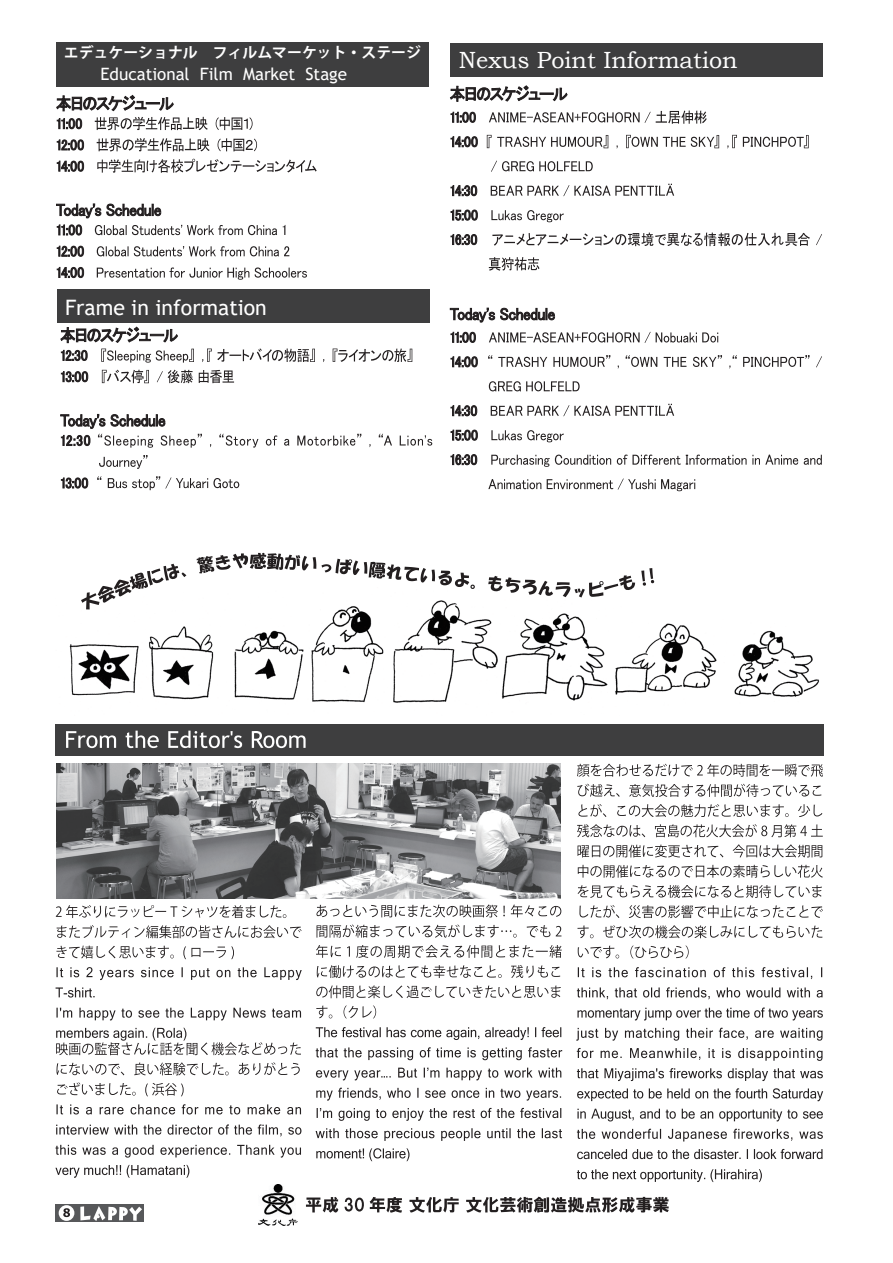
<style>
.page{position:relative;width:893px;height:1263px;background:#fff}
.page>*{position:absolute;margin:0;border:0;box-sizing:border-box;transform-origin:0 0}
.t1{font:23.4px "Bookman Old Style";color:#fff}
.t2{font:21.3px "Trebuchet MS";color:#fff}
.t3{font:16.95px "Trebuchet MS";color:#fff}
.t4{font:700 14.85px "Koz Go Pr 6 N";color:#fff}
</style>
<div class="page">
<div style="left:55px;top:1204px;width:89px;height:18px;background:#57585a"></div>
<div style="left:59px;top:1205px;width:15px;height:16px;background:#fff;border-radius:50%"></div>
<svg style="left:63px;top:1208px;width:7px;height:9px"></svg>
<svg style="left:80px;top:1206px;width:62px;height:15px"></svg>
<div style="left:57px;top:290px;width:373px;height:33px;background:#3e3e3f"></div>
<div style="left:450px;top:43px;width:373px;height:33px;background:#3e3e3f"></div>
<div style="left:56px;top:43px;width:373px;height:44px;background:#3e3e3f"></div>
<div style="left:56px;top:724px;width:768px;height:32px;background:#3e3e3f"></div>
<svg style="left:66px;top:731px;width:240px;height:17px"></svg>
<svg style="left:56px;top:1008px;width:245px;height:12px"></svg>
<svg style="left:56px;top:987px;width:39px;height:10px"></svg>
<svg style="left:56px;top:967px;width:246px;height:13px"></svg>
<svg style="left:56px;top:945px;width:178px;height:14px"></svg>
<svg style="left:57px;top:925px;width:245px;height:13px"></svg>
<svg style="left:56px;top:905px;width:230px;height:13px"></svg>
<svg style="left:306px;top:1197px;width:363px;height:16px"></svg>
<img style="left:258px;top:1184px;width:39px;height:41px">
<svg style="left:316px;top:1148px;width:93px;height:13px"></svg>
<svg style="left:316px;top:1128px;width:246px;height:13px"></svg>
<svg style="left:317px;top:1108px;width:244px;height:13px"></svg>
<svg style="left:316px;top:1088px;width:245px;height:12px"></svg>
<svg style="left:316px;top:1068px;width:245px;height:12px"></svg>
<svg style="left:316px;top:1047px;width:246px;height:13px"></svg>
<svg style="left:316px;top:1027px;width:245px;height:13px"></svg>
<svg style="left:316px;top:1005px;width:60px;height:13px"></svg>
<svg style="left:316px;top:985px;width:245px;height:13px"></svg>
<svg style="left:317px;top:965px;width:243px;height:13px"></svg>
<svg style="left:316px;top:945px;width:246px;height:13px"></svg>
<svg style="left:317px;top:924px;width:244px;height:14px"></svg>
<svg style="left:316px;top:904px;width:245px;height:13px"></svg>
<svg style="left:577px;top:1169px;width:185px;height:13px"></svg>
<svg style="left:577px;top:1149px;width:245px;height:10px"></svg>
<svg style="left:577px;top:1129px;width:246px;height:12px"></svg>
<svg style="left:577px;top:1109px;width:246px;height:12px"></svg>
<svg style="left:577px;top:1088px;width:246px;height:13px"></svg>
<svg style="left:577px;top:1068px;width:246px;height:13px"></svg>
<svg style="left:577px;top:1048px;width:245px;height:13px"></svg>
<svg style="left:576px;top:1028px;width:246px;height:13px"></svg>
<svg style="left:577px;top:1007px;width:246px;height:13px"></svg>
<svg style="left:577px;top:987px;width:245px;height:12px"></svg>
<svg style="left:578px;top:967px;width:244px;height:12px"></svg>
<svg style="left:578px;top:945px;width:111px;height:13px"></svg>
<svg style="left:577px;top:925px;width:245px;height:13px"></svg>
<svg style="left:579px;top:905px;width:244px;height:13px"></svg>
<svg style="left:578px;top:885px;width:244px;height:13px"></svg>
<svg style="left:578px;top:865px;width:245px;height:13px"></svg>
<svg style="left:577px;top:844px;width:245px;height:13px"></svg>
<svg style="left:577px;top:824px;width:246px;height:13px"></svg>
<svg style="left:578px;top:804px;width:244px;height:13px"></svg>
<svg style="left:577px;top:784px;width:244px;height:13px"></svg>
<svg style="left:577px;top:764px;width:246px;height:13px"></svg>
<svg style="left:55px;top:1165px;width:134px;height:13px"></svg>
<svg style="left:55px;top:1145px;width:246px;height:12px"></svg>
<svg style="left:56px;top:1124px;width:245px;height:12px"></svg>
<svg style="left:56px;top:1104px;width:245px;height:10px"></svg>
<svg style="left:57px;top:1082px;width:127px;height:14px"></svg>
<svg style="left:57px;top:1062px;width:243px;height:13px"></svg>
<svg style="left:56px;top:1028px;width:245px;height:27px"></svg>
<img style="left:56px;top:763px;width:504px;height:135px">
<svg style="left:97px;top:267px;width:210px;height:13px"></svg>
<svg style="left:57px;top:267px;width:27px;height:11px"></svg>
<svg style="left:97px;top:246px;width:192px;height:10px"></svg>
<svg style="left:57px;top:246px;width:27px;height:11px"></svg>
<svg style="left:95px;top:225px;width:190px;height:10px"></svg>
<svg style="left:57px;top:224px;width:25px;height:11px"></svg>
<svg style="left:56px;top:203px;width:105px;height:15px"></svg>
<svg style="left:97px;top:159px;width:220px;height:14px"></svg>
<svg style="left:57px;top:161px;width:27px;height:11px"></svg>
<svg style="left:97px;top:138px;width:160px;height:13px"></svg>
<svg style="left:57px;top:139px;width:27px;height:11px"></svg>
<svg style="left:95px;top:117px;width:158px;height:13px"></svg>
<svg style="left:57px;top:118px;width:25px;height:11px"></svg>
<svg style="left:56px;top:95px;width:118px;height:16px"></svg>
<svg style="left:488px;top:478px;width:207px;height:13px"></svg>
<svg style="left:491px;top:455px;width:331px;height:12px"></svg>
<svg style="left:451px;top:454px;width:26px;height:11px"></svg>
<svg style="left:491px;top:430px;width:73px;height:12px"></svg>
<svg style="left:451px;top:430px;width:27px;height:11px"></svg>
<svg style="left:491px;top:404px;width:183px;height:12px"></svg>
<svg style="left:451px;top:405px;width:26px;height:11px"></svg>
<svg style="left:489px;top:381px;width:91px;height:10px"></svg>
<svg style="left:488px;top:355px;width:334px;height:13px"></svg>
<svg style="left:451px;top:356px;width:27px;height:11px"></svg>
<svg style="left:489px;top:332px;width:229px;height:11px"></svg>
<svg style="left:451px;top:332px;width:25px;height:11px"></svg>
<svg style="left:450px;top:308px;width:105px;height:15px"></svg>
<svg style="left:489px;top:257px;width:50px;height:14px"></svg>
<svg style="left:492px;top:233px;width:330px;height:13px"></svg>
<svg style="left:451px;top:234px;width:26px;height:11px"></svg>
<svg style="left:491px;top:210px;width:73px;height:12px"></svg>
<svg style="left:451px;top:210px;width:27px;height:11px"></svg>
<svg style="left:491px;top:184px;width:183px;height:12px"></svg>
<svg style="left:451px;top:185px;width:26px;height:11px"></svg>
<svg style="left:491px;top:161px;width:102px;height:11px"></svg>
<svg style="left:487px;top:135px;width:322px;height:13px"></svg>
<svg style="left:451px;top:136px;width:27px;height:11px"></svg>
<svg style="left:489px;top:111px;width:218px;height:13px"></svg>
<svg style="left:451px;top:112px;width:25px;height:11px"></svg>
<svg style="left:450px;top:85px;width:118px;height:17px"></svg>
<svg style="left:97px;top:476px;width:142px;height:14px"></svg>
<svg style="left:61px;top:477px;width:27px;height:12px"></svg>
<svg style="left:99px;top:455px;width:49px;height:14px"></svg>
<svg style="left:60px;top:414px;width:372px;height:34px"></svg>
<svg style="left:102px;top:370px;width:132px;height:13px"></svg>
<svg style="left:61px;top:371px;width:27px;height:11px"></svg>
<svg style="left:60px;top:327px;width:352px;height:36px"></svg>
<img style="left:69px;top:609px;width:751px;height:94px">
<svg style="left:81px;top:553px;width:573px;height:56px"></svg>
<p class="t4" style="left:64px;top:44px;width:359px">エデュケーショナル　フィルムマーケット・ステージ</p>
<p class="t3" style="left:100px;top:63px;width:248px">Educational Film Market Stage</p>
<h1 class="t1" style="left:459px;top:45px;width:280px">Nexus Point Information</h1>
<p class="t2" style="left:65px;top:294px;width:203px">Frame in information</p>
</div>
